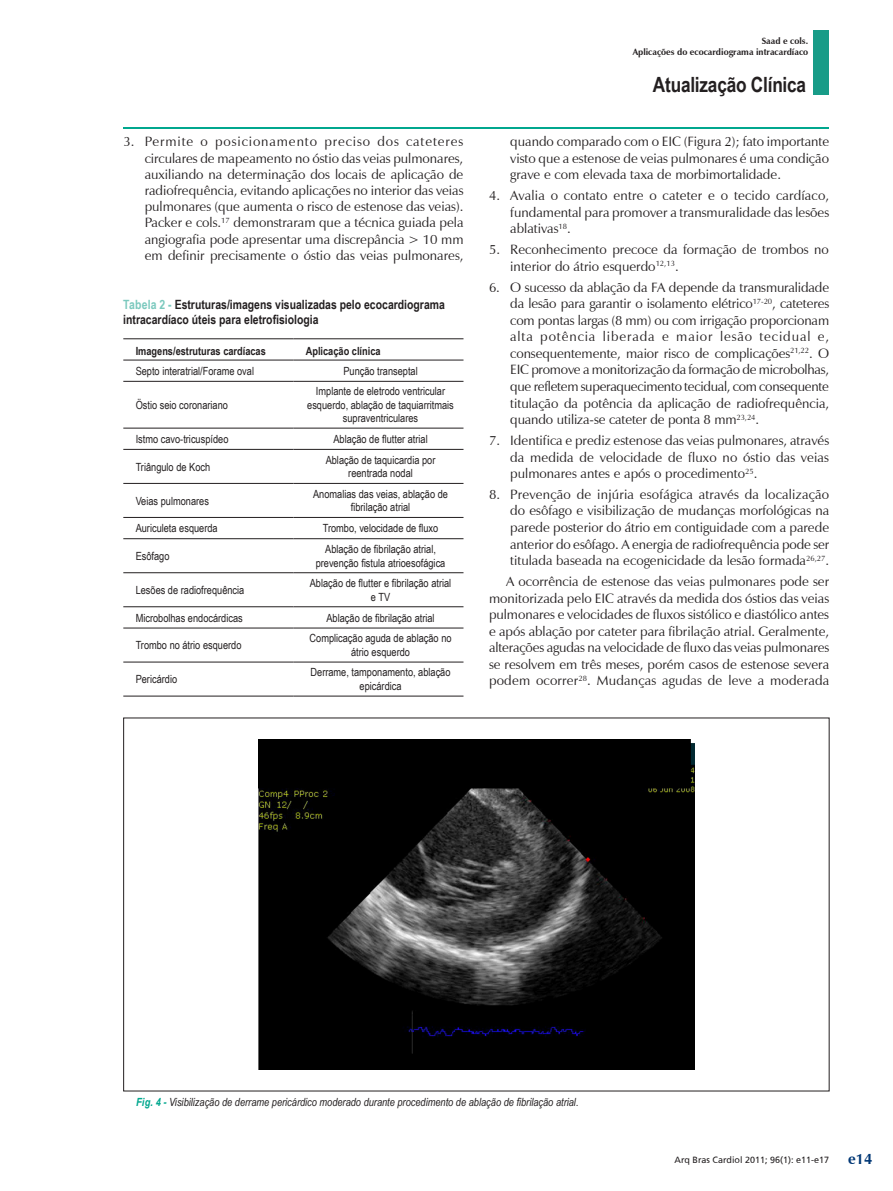
<style>
.page{position:relative;width:893px;height:1191px;background:#fff}
.page>*{position:absolute;margin:0;border:0;box-sizing:border-box;transform-origin:0 0}
.t1{font:700 21px "Arial Narrow";letter-spacing:-.01em;color:#231f20}
.t2{font:700 15px "Zapf Humanist 601 BT";color:#013775}
.Texto{font:13.5px/16.5px "Zapf Humanist 601 BT";color:#231f20;text-align:justify}
._00_TÍTULO{font:700 12.75px/15.3px "Arial Narrow";color:#231f20}
._02_TABELA_texto_cop{font:11.25px/13.5px "Arial Narrow";color:#231f20;text-align:center}
._04_FIGURA_ref{font:italic 11.25px "Arial Narrow";color:#231f20}
._00_TÍTULO-2{font:700 11.25px "Arial Narrow";color:#231f20}
.t3{font:700 9px "Zapf Humanist 601 BT";color:#231f20}
.t4{font:9px "Frutiger";color:#231f20}
.s1{color:#7bc9be}
.s2{font-weight:700;color:#00a78e}
</style>
<div class="page">
<div style="left:813px;top:30px;width:16px;height:64px;background:#189c88"></div>
<hr style="left:123px;top:127px;width:706px;height:1px;background:#00a78e">
<svg style="left:123px;top:339px;width:340px;height:323px"></svg>
<hr style="left:123px;top:338px;width:170px;height:1px;background:#231f20">
<hr style="left:293px;top:338px;width:170px;height:1px;background:#231f20">
<hr style="left:123px;top:360px;width:170px;height:1px;background:#231f20">
<hr style="left:293px;top:360px;width:170px;height:1px;background:#231f20">
<hr style="left:123px;top:695px;width:170px;height:1px;background:#231f20">
<hr style="left:293px;top:695px;width:170px;height:1px;background:#231f20">
<hr style="left:123px;top:381px;width:170px;height:1px;background:#231f20">
<hr style="left:293px;top:381px;width:170px;height:1px;background:#231f20">
<hr style="left:123px;top:428px;width:170px;height:1px;background:#231f20">
<hr style="left:293px;top:428px;width:170px;height:1px;background:#231f20">
<hr style="left:123px;top:449px;width:170px;height:1px;background:#231f20">
<hr style="left:293px;top:449px;width:170px;height:1px;background:#231f20">
<hr style="left:123px;top:483px;width:170px;height:1px;background:#231f20">
<hr style="left:293px;top:483px;width:170px;height:1px;background:#231f20">
<hr style="left:123px;top:517px;width:170px;height:1px;background:#231f20">
<hr style="left:293px;top:517px;width:170px;height:1px;background:#231f20">
<hr style="left:123px;top:538px;width:170px;height:1px;background:#231f20">
<hr style="left:293px;top:538px;width:170px;height:1px;background:#231f20">
<hr style="left:123px;top:572px;width:170px;height:1px;background:#231f20">
<hr style="left:293px;top:572px;width:170px;height:1px;background:#231f20">
<hr style="left:123px;top:606px;width:170px;height:1px;background:#231f20">
<hr style="left:293px;top:606px;width:170px;height:1px;background:#231f20">
<hr style="left:123px;top:628px;width:170px;height:1px;background:#231f20">
<hr style="left:293px;top:628px;width:170px;height:1px;background:#231f20">
<hr style="left:123px;top:662px;width:170px;height:1px;background:#231f20">
<hr style="left:293px;top:662px;width:170px;height:1px;background:#231f20">
<img style="left:259px;top:739px;width:435px;height:330px">
<p class="Texto" style="left:145px;top:134px;width:320px;text-indent:-21px">3. Permite o posicionamento preciso dos cateteres circulares de mapeamento no óstio das veias pulmonares, auxiliando na determinação dos locais de aplicação de radiofrequência, evitando aplicações no interior das veias pulmonares (que aumenta o risco de estenose das veias).<br>Packer e cols.<sup>17</sup> demonstraram que a técnica guiada pela angiografia pode apresentar uma discrepância &gt; 10 mm em definir precisamente o óstio das veias pulmonares,</p>
<p class="_00_TÍTULO" style="left:123px;top:296px;width:323px"><span class="s1">Tabela 2 -</span> Estruturas/imagens visualizadas pelo ecocardiograma intracardíaco úteis para eletrofisiologia</p>
<p class="_00_TÍTULO-2" style="left:136px;top:342px;width:132px">Imagens/estruturas cardíacas</p>
<p class="_00_TÍTULO-2" style="left:306px;top:342px;width:76px">Aplicação clínica</p>
<p class="_02_TABELA_texto_cop" style="left:136px;top:364px;width:120px">Septo interatrial/Forame oval</p>
<p class="_02_TABELA_texto_cop" style="left:343px;top:364px;width:76px">Punção transeptal</p>
<p class="_02_TABELA_texto_cop" style="left:136px;top:398px;width:94px">Östio seio coronariano</p>
<p class="_02_TABELA_texto_cop" style="left:307px;top:384px;width:148px">Implante de eletrodo ventricular esquerdo, ablação de taquiarritmais supraventriculares</p>
<p class="_02_TABELA_texto_cop" style="left:136px;top:432px;width:94px">Istmo cavo-tricuspídeo</p>
<p class="_02_TABELA_texto_cop" style="left:333px;top:432px;width:96px">Ablação de flutter atrial</p>
<p class="_02_TABELA_texto_cop" style="left:136px;top:459px;width:76px">Triângulo de Koch</p>
<p class="_02_TABELA_texto_cop" style="left:326px;top:452px;width:111px">Ablação de taquicardia por reentrada nodal</p>
<p class="_02_TABELA_texto_cop" style="left:136px;top:493px;width:75px">Veias pulmonares</p>
<p class="_02_TABELA_texto_cop" style="left:313px;top:486px;width:136px">Anomalias das veias, ablação de fibrilação atrial</p>
<p class="_02_TABELA_texto_cop" style="left:136px;top:521px;width:84px">Auriculeta esquerda</p>
<p class="_02_TABELA_texto_cop" style="left:323px;top:521px;width:117px">Trombo, velocidade de fluxo</p>
<p class="_02_TABELA_texto_cop" style="left:136px;top:548px;width:35px">Esôfago</p>
<p class="_02_TABELA_texto_cop" style="left:316px;top:542px;width:131px">Ablação de fibrilação atrial, prevenção fistula atrioesofágica</p>
<p class="_02_TABELA_texto_cop" style="left:136px;top:582px;width:110px">Lesões de radiofrequência</p>
<p class="_02_TABELA_texto_cop" style="left:310px;top:576px;width:143px">Ablação de flutter e fibrilação atrial e TV</p>
<p class="_02_TABELA_texto_cop" style="left:136px;top:610px;width:109px">Microbolhas endocárdicas</p>
<p class="_02_TABELA_texto_cop" style="left:326px;top:610px;width:110px">Ablação de fibrilação atrial</p>
<p class="_02_TABELA_texto_cop" style="left:136px;top:638px;width:107px">Trombo no átrio esquerdo</p>
<p class="_02_TABELA_texto_cop" style="left:310px;top:631px;width:144px">Complicação aguda de ablação no átrio esquerdo</p>
<p class="_02_TABELA_texto_cop" style="left:136px;top:672px;width:43px">Pericárdio</p>
<p class="_02_TABELA_texto_cop" style="left:311px;top:665px;width:141px">Derrame, tamponamento, ablação epicárdica</p>
<p class="t3" style="left:762px;top:36px;width:48px">Saad e cols.</p>
<p class="t3" style="left:633px;top:47px;width:177px">Aplicações do ecocardiograma intracardíaco</p>
<h1 class="t1" style="left:653px;top:69px;width:155px">Atualização Clínica</h1>
<p class="Texto" style="left:510px;top:133px;width:320px">quando comparado com o EIC (Figura 2); fato importante visto que a estenose de veias pulmonares é uma condição grave e com elevada taxa de morbimortalidade.</p>
<p class="Texto" style="left:510px;top:187px;width:320px;text-indent:-21px">4. Avalia o contato entre o cateter e o tecido cardíaco, fundamental para promover a transmuralidade das lesões ablativas<sup>18</sup>.</p>
<p class="Texto" style="left:510px;top:241px;width:320px;text-indent:-21px">5. Reconhecimento precoce da formação de trombos no interior do átrio esquerdo<sup>12,13</sup>.</p>
<p class="Texto" style="left:510px;top:279px;width:321px;text-indent:-21px">6. O sucesso da ablação da FA depende da transmuralidade da lesão para garantir o isolamento elétrico<sup>17-20</sup>, cateteres com pontas largas (8 mm) ou com irrigação proporcionam alta potência liberada e maior lesão tecidual e, consequentemente, maior risco de complicações<sup>21,22</sup>. O EIC promove a monitorização da formação de microbolhas, que refletem superaquecimento tecidual, com consequente titulação da potência da aplicação de radiofrequência, quando utiliza-se cateter de ponta 8 mm<sup>23,24</sup>.</p>
<p class="Texto" style="left:510px;top:432px;width:320px;text-indent:-21px">7. Identifica e prediz estenose das veias pulmonares, através da medida de velocidade de fluxo no óstio das veias pulmonares antes e após o procedimento<sup>25</sup>.</p>
<p class="Texto" style="left:510px;top:486px;width:321px;text-indent:-21px">8. Prevenção de injúria esofágica através da localização do esôfago e visibilização de mudanças morfológicas na parede posterior do átrio em contiguidade com a parede anterior do esôfago. A energia de radiofrequência pode ser titulada baseada na ecogenicidade da lesão formada<sup>26,27</sup>.</p>
<p class="Texto" style="left:489px;top:573px;width:342px;text-indent:17px">A ocorrência de estenose das veias pulmonares pode ser monitorizada pelo EIC através da medida dos óstios das veias pulmonares e velocidades de fluxos sistólico e diastólico antes e após ablação por cateter para fibrilação atrial. Geralmente, alterações agudas na velocidade de fluxo das veias pulmonares se resolvem em três meses, porém casos de estenose severa podem ocorrer<sup>28</sup>. Mudanças agudas de leve a moderada</p>
<p class="_04_FIGURA_ref" style="left:136px;top:1094px;width:444px"><span class="s2">Fig. 4 -</span> Visibilização de derrame pericárdico moderado durante procedimento de ablação de fibrilação atrial.</p>
<p class="t4" style="left:675px;top:1154px;width:156px">Arq Bras Cardiol 2011; 96(1): e11-e17</p>
<p class="t2" style="left:848px;top:1149px;width:26px">e14</p>
</div>
